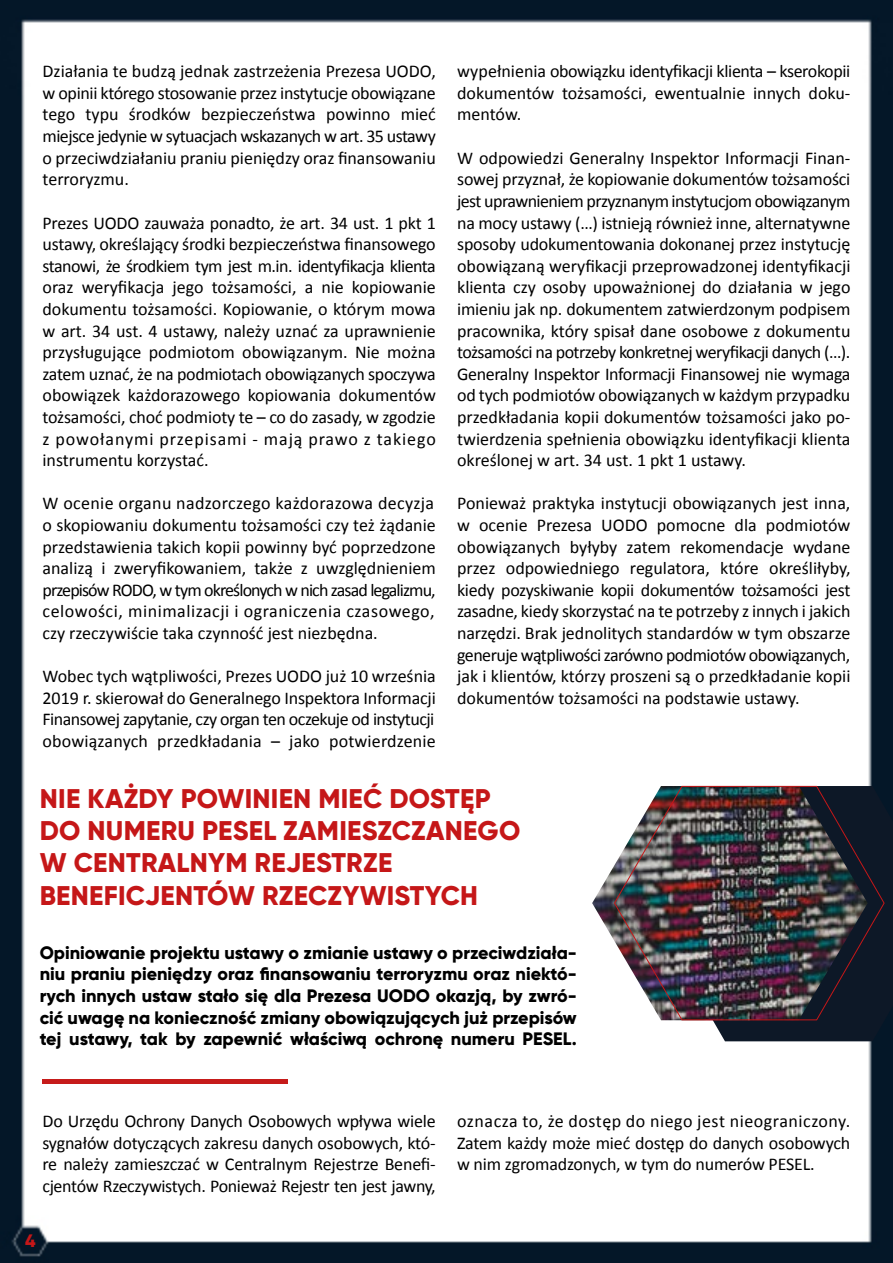
<style>
.page{position:relative;width:893px;height:1263px;background:#fff}
.page>*{position:absolute;margin:0;border:0;box-sizing:border-box;transform-origin:0 0}
.t1{font:800 27px/32.4px "Gilroy";letter-spacing:.01em;color:#c51718}
.t2{font:18px/21.6px "Calibri";color:#000;text-align:justify}
.t3{font:800 18px/21.6px "Gilroy";color:#000;text-align:justify}
.t4{font:800 18px "Gilroy";color:#c51718}
</style>
<div class="page">
<img style="left:0;top:0;width:893px;height:1263px">
<div style="left:42px;top:1079px;width:246px;height:5px;background:#c61b1a"></div>
<svg style="left:651px;top:786px;width:242px;height:255px;fill:#0d1827"></svg>
<img style="left:592px;top:786px;width:22px;height:234px">
<img style="left:614px;top:785px;width:271px;height:235px">
<p class="t2" style="left:43px;top:60px;width:395px">Działania te budzą jednak zastrzeżenia Prezesa UODO, w opinii którego stosowanie przez instytucje obowiązane tego typu środków bezpieczeństwa powinno mieć miejsce jedynie w sytuacjach wskazanych w art. 35 ustawy o przeciwdziałaniu praniu pieniędzy oraz finansowaniu terroryzmu.</p>
<p class="t2" style="left:43px;top:211px;width:395px">Prezes UODO zauważa ponadto, że art. 34 ust. 1 pkt 1 ustawy, określający środki bezpieczeństwa finansowego stanowi, że środkiem tym jest m.in. identyfikacja klienta oraz weryfikacja jego tożsamości, a nie kopiowanie dokumentu tożsamości. Kopiowanie, o którym mowa w art. 34 ust. 4 ustawy, należy uznać za uprawnienie przysługujące podmiotom obowiązanym. Nie można zatem uznać, że na podmiotach obowiązanych spoczywa obowiązek każdorazowego kopiowania dokumentów tożsamości, choć podmioty te – co do zasady, w zgodzie z powołanymi przepisami - mają prawo z takiego instrumentu korzystać.</p>
<p class="t2" style="left:43px;top:492px;width:395px">W ocenie organu nadzorczego każdorazowa decyzja o skopiowaniu dokumentu tożsamości czy też żądanie przedstawienia takich kopii powinny być poprzedzone analizą i zweryfikowaniem, także z uwzględnieniem przepisów RODO, w tym określonych w nich zasad legalizmu, celowości, minimalizacji i ograniczenia czasowego, czy rzeczywiście taka czynność jest niezbędna.</p>
<p class="t2" style="left:43px;top:664px;width:395px">Wobec tych wątpliwości, Prezes UODO już 10 września 2019 r. skierował do Generalnego Inspektora Informacji Finansowej zapytanie, czy organ ten oczekuje od instytucji obowiązanych przedkładania – jako potwierdzenie</p>
<p class="t2" style="left:457px;top:60px;width:395px">wypełnienia obowiązku identyfikacji klienta – kserokopii dokumentów tożsamości, ewentualnie innych doku&shy;mentów.</p>
<p class="t2" style="left:457px;top:146px;width:395px">W odpowiedzi Generalny Inspektor Informacji Finan&shy;sowej przyznał, że kopiowanie dokumentów tożsamości jest uprawnieniem przyznanym instytucjom obowiązanym na mocy ustawy (…) istnieją również inne, alternatywne sposoby udokumentowania dokonanej przez instytucję obowiązaną weryfikacji przeprowadzonej identyfikacji klienta czy osoby upoważnionej do działania w jego imieniu jak np. dokumentem zatwierdzonym podpisem pracownika, który spisał dane osobowe z dokumentu tożsamości na potrzeby konkretnej weryfikacji danych (…).<br>Generalny Inspektor Informacji Finansowej nie wymaga od tych podmiotów obowiązanych w każdym przypadku przedkładania kopii dokumentów tożsamości jako po&shy;twierdzenia spełnienia obowiązku identyfikacji klienta określonej w art. 34 ust. 1 pkt 1 ustawy.</p>
<p class="t2" style="left:457px;top:492px;width:395px">Ponieważ praktyka instytucji obowiązanych jest inna, w ocenie Prezesa UODO pomocne dla podmiotów obowiązanych byłyby zatem rekomendacje wydane przez odpowiedniego regulatora, które określiłyby, kiedy pozyskiwanie kopii dokumentów tożsamości jest zasadne, kiedy skorzystać na te potrzeby z innych i jakich narzędzi. Brak jednolitych standardów w tym obszarze generuje wątpliwości zarówno podmiotów obowiązanych, jak i klientów, którzy proszeni są o przedkładanie kopii dokumentów tożsamości na podstawie ustawy.</p>
<h1 class="t1" style="left:40px;top:782px;width:482px">NIE KAŻDY POWINIEN MIEĆ DOSTĘP<br>DO NUMERU PESEL ZAMIESZCZANEGO<br>W CENTRALNYM REJESTRZE<br>BENEFICJENTÓW RZECZYWISTYCH</h1>
<p class="t3" style="left:40px;top:942px;width:539px">Opiniowanie projektu ustawy o zmianie ustawy o przeciwdziała&shy;niu praniu pieniędzy oraz finansowaniu terroryzmu oraz niektó&shy;rych innych ustaw stało się dla Prezesa UODO okazją, by zwró&shy;cić uwagę na konieczność zmiany obowiązujących już przepisów tej ustawy, tak by zapewnić właściwą ochronę numeru PESEL.</p>
<p class="t2" style="left:42px;top:1109px;width:395px">Do Urzędu Ochrony Danych Osobowych wpływa wiele sygnałów dotyczących zakresu danych osobowych, któ&shy;re należy zamieszczać w Centralnym Rejestrze Benefi&shy;cjentów Rzeczywistych. Ponieważ Rejestr ten jest jawny,</p>
<p class="t2" style="left:457px;top:1109px;width:395px">oznacza to, że dostęp do niego jest nieograniczony.<br>Zatem każdy może mieć dostęp do danych osobowych w nim zgromadzonych, w tym do numerów PESEL.</p>
<p class="t4" style="left:25px;top:1229px;width:12px">4</p>
</div>
